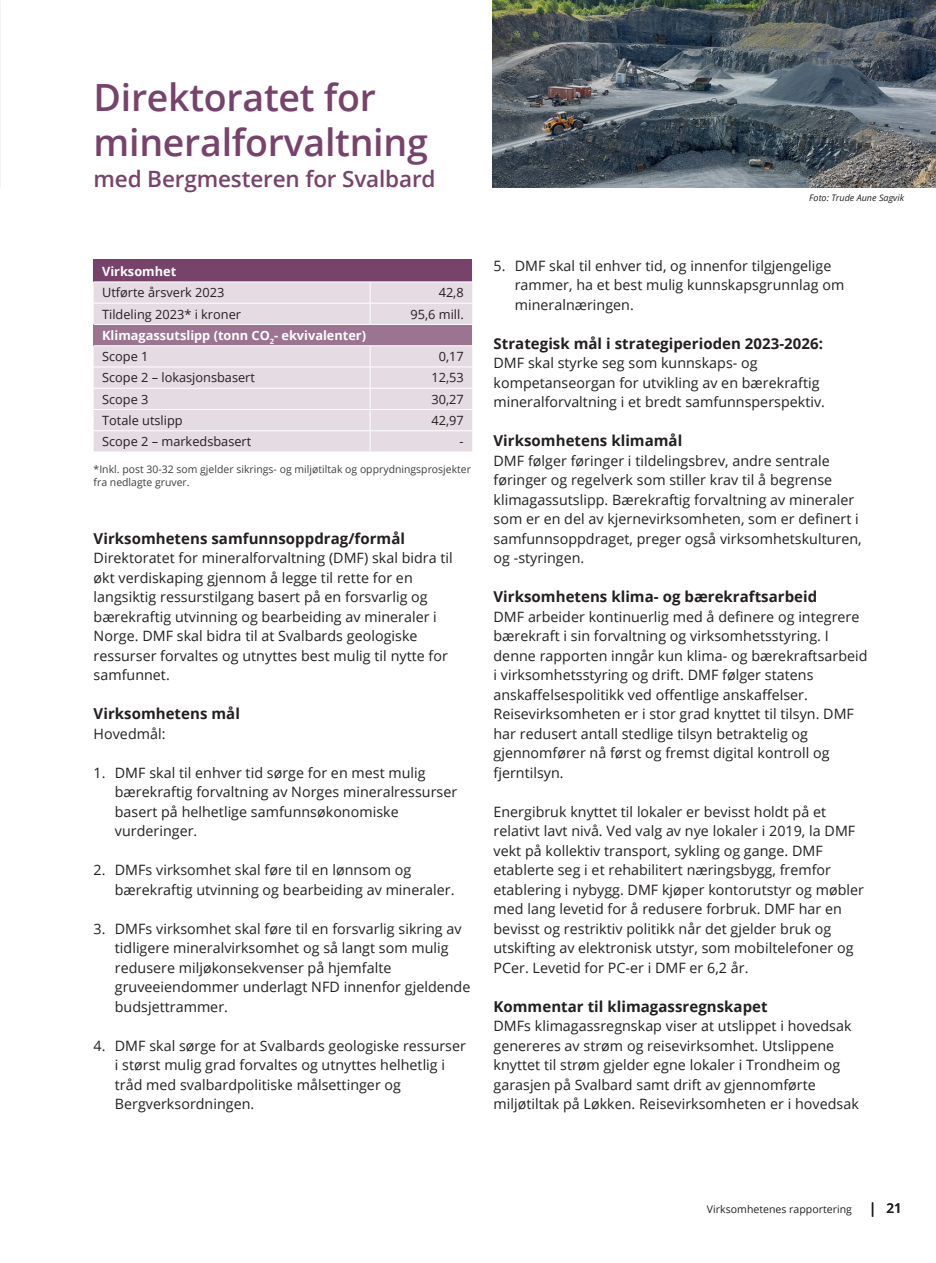
<style>
.page{position:relative;width:936px;height:1263px;background:#fff}
.page>*{position:absolute;margin:0;border:0;box-sizing:border-box;transform-origin:0 0}
.NFD_UnOverskrift_1{font:600 37.5px/45px "Open Sans";letter-spacing:-.005em;color:#78436b}
.NFD_UnOverskrift_1-2{font:600 22.5px "Open Sans";letter-spacing:-.005em;color:#78436b}
.NFD_UnOverskrift_2{font:700 15px "Open Sans";letter-spacing:.005em;color:#231f20}
.NFD_Normal{font:14.25px/19.5px "Open Sans";letter-spacing:.005em;color:#231f20}
.NFD_Talliste{font:14.25px/19.5px "Open Sans";letter-spacing:.005em;color:#231f20}
.NFD_Pagina{font:600 13.5px "Open Sans";color:#231f20}
.NFD_Tabell_Normal_Venstre{font:12.75px "Open Sans";color:#231f20}
.NFD_Tabell_Tittel{font:700 12.75px "Open Sans";color:#fff}
.NFD_Tabell_Normal_Høyre{font:12.75px "Open Sans";color:#231f20}
.NFD_Figurtekst{font:10.5px/13.5px "Open Sans";letter-spacing:.005em;color:#3e3e3f}
.t1{font:10.5px "Open Sans";letter-spacing:.005em;color:#231f20}
.t2{font:italic 9px "Open Sans";letter-spacing:.005em;color:#231f20}
</style>
<div class="page">
<img style="left:493px;top:0;width:442px;height:187px">
<div style="left:94px;top:259px;width:378px;height:23px;background:#78436b"></div>
<div style="left:94px;top:283px;width:378px;height:169px;background:#e5dbe3"></div>
<div style="left:94px;top:324px;width:378px;height:22px;background:#9b7492"></div>
<hr style="left:370px;top:303px;width:102px;height:1px;background:#fff">
<hr style="left:370px;top:367px;width:102px;height:1px;background:#fff">
<hr style="left:370px;top:388px;width:102px;height:1px;background:#fff">
<hr style="left:370px;top:409px;width:102px;height:1px;background:#fff">
<hr style="left:370px;top:430px;width:102px;height:1px;background:#fff">
<hr style="left:94px;top:303px;width:276px;height:1px;background:#fff">
<svg style="left:370px;top:283px;width:1px;height:41px"></svg>
<hr style="left:94px;top:367px;width:276px;height:1px;background:#fff">
<hr style="left:94px;top:388px;width:276px;height:1px;background:#fff">
<hr style="left:94px;top:409px;width:276px;height:1px;background:#fff">
<hr style="left:94px;top:430px;width:276px;height:1px;background:#fff">
<svg style="left:370px;top:346px;width:1px;height:106px"></svg>
<hr style="left:94px;top:324px;width:276px;height:1px;background:#fff">
<hr style="left:370px;top:324px;width:102px;height:1px;background:#fff">
<hr style="left:94px;top:345px;width:276px;height:1px;background:#fff">
<hr style="left:370px;top:345px;width:102px;height:1px;background:#fff">
<svg style="left:871px;top:1202px;width:2px;height:15px"></svg>
<img style="left:0;top:0;width:1px;height:187px">
<h2 class="NFD_UnOverskrift_1" style="left:94px;top:74px;width:336px">Direktoratet for mineralforvaltning</h2>
<h2 class="NFD_UnOverskrift_1-2" style="left:94px;top:163px;width:343px">med Bergmesteren for Svalbard</h2>
<p class="NFD_Tabell_Tittel" style="left:102px;top:262px;width:76px">Virksomhet</p>
<p class="NFD_Tabell_Normal_Venstre" style="left:102px;top:284px;width:124px">Utførte årsverk 2023</p>
<p class="NFD_Tabell_Normal_Høyre" style="left:438px;top:284px;width:27px">42,8</p>
<p class="NFD_Tabell_Normal_Venstre" style="left:102px;top:305px;width:140px">Tildeling 2023* i kroner</p>
<p class="NFD_Tabell_Normal_Høyre" style="left:410px;top:305px;width:55px">95,6 mill.</p>
<p class="NFD_Tabell_Tittel" style="left:102px;top:326px;width:265px">Klimagassutslipp (tonn CO<sub>2</sub>- ekvivalenter)</p>
<p class="NFD_Tabell_Normal_Venstre" style="left:102px;top:348px;width:48px">Scope 1</p>
<p class="NFD_Tabell_Normal_Høyre" style="left:438px;top:348px;width:27px">0,17</p>
<p class="NFD_Tabell_Normal_Venstre" style="left:102px;top:369px;width:154px">Scope 2 – lokasjonsbasert</p>
<p class="NFD_Tabell_Normal_Høyre" style="left:431px;top:369px;width:34px">12,53</p>
<p class="NFD_Tabell_Normal_Venstre" style="left:102px;top:390px;width:48px">Scope 3</p>
<p class="NFD_Tabell_Normal_Høyre" style="left:431px;top:390px;width:34px">30,27</p>
<p class="NFD_Tabell_Normal_Venstre" style="left:102px;top:412px;width:82px">Totale utslipp</p>
<p class="NFD_Tabell_Normal_Høyre" style="left:431px;top:412px;width:34px">42,97</p>
<p class="NFD_Tabell_Normal_Venstre" style="left:102px;top:433px;width:151px">Scope 2 – markedsbasert</p>
<p class="NFD_Tabell_Normal_Høyre" style="left:459px;top:433px;width:6px">-</p>
<p class="NFD_Figurtekst" style="left:94px;top:462px;width:379px">*Inkl. post 30-32 som gjelder sikrings- og miljøtiltak og opprydningsprosjekter fra nedlagte gruver.</p>
<h3 class="NFD_UnOverskrift_2" style="left:94px;top:528px;width:313px">Virksomhetens samfunnsoppdrag/formål</h3>
<p class="NFD_Normal" style="left:94px;top:548px;width:361px">Direktoratet for mineralforvaltning (DMF) skal bidra til økt verdiskaping gjennom å legge til rette for en langsiktig ressurstilgang basert på en forsvarlig og bærekraftig utvinning og bearbeiding av mineraler i Norge. DMF skal bidra til at Svalbards geologiske ressurser forvaltes og utnyttes best mulig til nytte for samfunnet.</p>
<h3 class="NFD_UnOverskrift_2" style="left:94px;top:703px;width:148px">Virksomhetens mål</h3>
<p class="NFD_Normal" style="left:94px;top:724px;width:73px">Hovedmål:</p>
<p class="NFD_Talliste" style="left:115px;top:763px;width:344px;text-indent:-21px">1. DMF skal til enhver tid sørge for en mest mulig bærekraftig forvaltning av Norges mineralressurser basert på helhetlige samfunnsøkonomiske vurderinger.</p>
<p class="NFD_Talliste" style="left:115px;top:860px;width:341px;text-indent:-21px">2. DMFs virksomhet skal føre til en lønnsom og bærekraftig utvinning og bearbeiding av mineraler.</p>
<p class="NFD_Talliste" style="left:115px;top:919px;width:357px;text-indent:-21px">3. DMFs virksomhet skal føre til en forsvarlig sikring av tidligere mineralvirksomhet og så langt som mulig redusere miljøkonsekvenser på hjemfalte gruveeiendommer underlagt NFD innenfor gjeldende budsjettrammer.</p>
<p class="NFD_Talliste" style="left:115px;top:1036px;width:352px;text-indent:-21px">4. DMF skal sørge for at Svalbards geologiske ressurser i størst mulig grad forvaltes og utnyttes helhetlig i tråd med svalbardpolitiske målsettinger og Bergverksordningen.</p>
<p class="t2" style="left:809px;top:192px;width:96px">Foto: Trude Aune Sagvik</p>
<p class="NFD_Talliste" style="left:514px;top:256px;width:331px;text-indent:-21px">5. DMF skal til enhver tid, og innenfor tilgjengelige rammer, ha et best mulig kunnskapsgrunnlag om mineralnæringen.</p>
<h3 class="NFD_UnOverskrift_2" style="left:493px;top:333px;width:331px">Strategisk mål i strategiperioden 2023-2026:</h3>
<p class="NFD_Normal" style="left:493px;top:353px;width:333px">DMF skal styrke seg som kunnskaps- og kompetanseorgan for utvikling av en bærekraftig mineralforvaltning i et bredt samfunnsperspektiv.</p>
<h3 class="NFD_UnOverskrift_2" style="left:493px;top:430px;width:190px">Virksomhetens klimamål</h3>
<p class="NFD_Normal" style="left:493px;top:451px;width:370px">DMF følger føringer i tildelingsbrev, andre sentrale føringer og regelverk som stiller krav til å begrense klimagassutslipp. Bærekraftig forvaltning av mineraler som er en del av kjernevirksomheten, som er definert i samfunnsoppdraget, preger også virksomhetskulturen, og -styringen.</p>
<h3 class="NFD_UnOverskrift_2" style="left:493px;top:586px;width:325px">Virksomhetens klima- og bærekraftsarbeid</h3>
<p class="NFD_Normal" style="left:493px;top:607px;width:375px">DMF arbeider kontinuerlig med å definere og integrere bærekraft i sin forvaltning og virksomhetsstyring. I denne rapporten inngår kun klima- og bærekraftsarbeid i virksomhetsstyring og drift. DMF følger statens anskaffelsespolitikk ved offentlige anskaffelser.<br>Reisevirksomheten er i stor grad knyttet til tilsyn. DMF har redusert antall stedlige tilsyn betraktelig og gjennomfører nå først og fremst digital kontroll og fjerntilsyn.</p>
<p class="NFD_Normal" style="left:493px;top:802px;width:372px">Energibruk knyttet til lokaler er bevisst holdt på et relativt lavt nivå. Ved valg av nye lokaler i 2019, la DMF vekt på kollektiv transport, sykling og gange. DMF etablerte seg i et rehabilitert næringsbygg, fremfor etablering i nybygg. DMF kjøper kontorutstyr og møbler med lang levetid for å redusere forbruk. DMF har en bevisst og restriktiv politikk når det gjelder bruk og utskifting av elektronisk utstyr, som mobiltelefoner og PCer. Levetid for PC-er i DMF er 6,2 år.</p>
<h3 class="NFD_UnOverskrift_2" style="left:493px;top:996px;width:275px">Kommentar til klimagassregnskapet</h3>
<p class="NFD_Normal" style="left:493px;top:1016px;width:367px">DMFs klimagassregnskap viser at utslippet i hovedsak genereres av strøm og reisevirksomhet. Utslippene knyttet til strøm gjelder egne lokaler i Trondheim og garasjen på Svalbard samt drift av gjennomførte miljøtiltak på Løkken. Reisevirksomheten er i hovedsak</p>
<p class="t1" style="left:707px;top:1202px;width:146px">Virksomhetenes rapportering</p>
<p class="NFD_Pagina" style="left:886px;top:1198px;width:17px">21</p>
</div>
